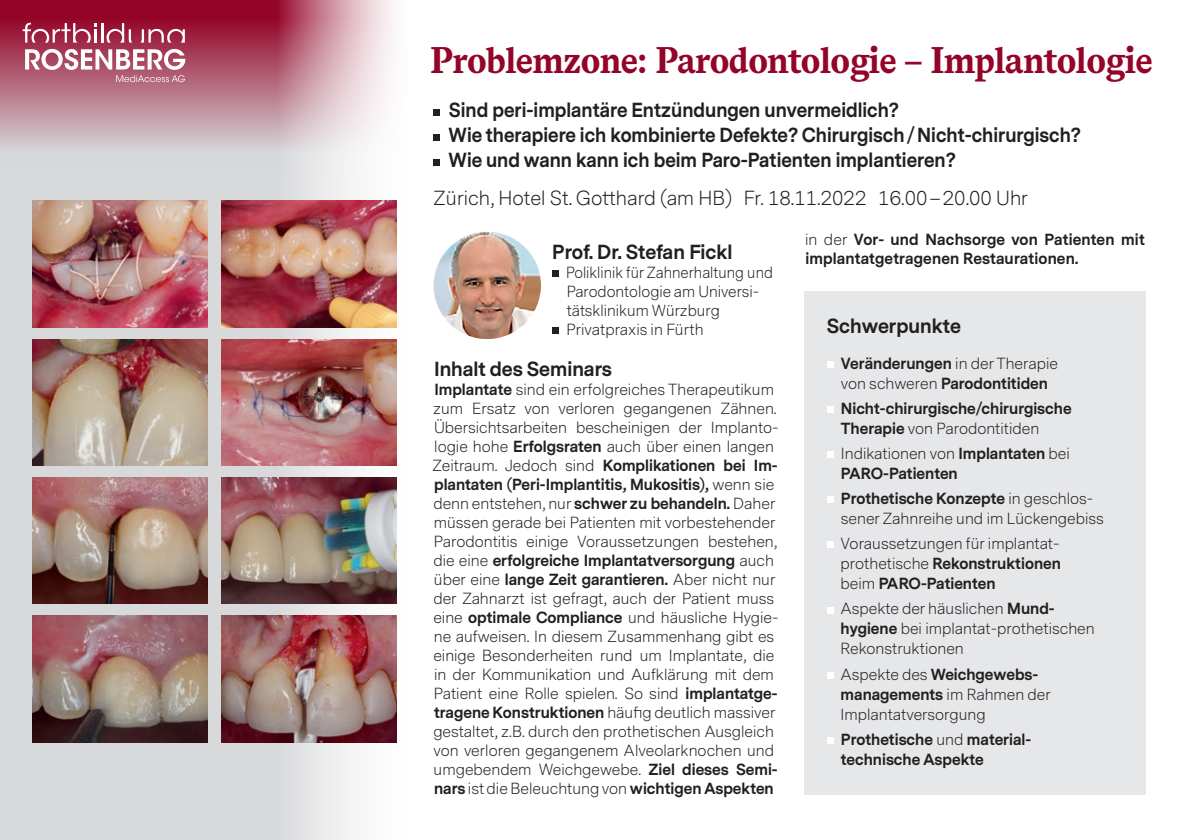
<style>
.page{position:relative;width:1191px;height:840px;background:#fff}
.page>*{position:absolute;margin:0;border:0;box-sizing:border-box;transform-origin:0 0}
.Titel{font:700 37px "Messina Serif";letter-spacing:-.015em;color:#940429;scale:.95 1}
.Kursbeschrieb_Ort{font:700 19px "Messina Sans";color:#231f20;scale:.96 1}
.Kursbeschrieb_Ort-2{font:300 19px "Messina Sans";color:#231f20}
.Zwischentitel{font:700 19px "Messina Sans";color:#231f20}
.Lauftext{font:300 15px/19px "Messina Sans";color:#231f20}
.Lauftext-2{font:700 15px/20px "Messina Sans";color:#231f20}
.Lauftext-3{font:300 15px/19px "Messina Sans";color:#231f20;scale:.95 1}
.s1{font-weight:300}
.s2{font-weight:700}
</style>
<div class="page">
<div style="left:0;top:0;width:450px;height:839px;background:#d8d9db"></div>
<div style="left:0;top:0;width:455px;height:173px;background:linear-gradient(to bottom,#8e0019,#deedec)"></div>
<svg style="left:23px;top:23px;width:73px;height:20px"></svg>
<hr style="left:101px;top:23px;width:2px;height:20px;background:#fff">
<svg style="left:107px;top:23px;width:25px;height:20px"></svg>
<svg style="left:140px;top:29px;width:45px;height:14px"></svg>
<svg style="left:25px;top:49px;width:160px;height:33px"></svg>
<svg style="left:276px;top:0;width:135px;height:839px"></svg>
<div style="left:411px;top:0;width:45px;height:839px;background:#fff"></div>
<img style="left:433px;top:231px;width:108px;height:108px;border-radius:54px">
<div style="left:552px;top:270px;width:7px;height:6px;background:#231f20"></div>
<div style="left:552px;top:327px;width:7px;height:6px;background:#231f20"></div>
<div style="left:804px;top:291px;width:341px;height:503px;background:#e6e7e9"></div>
<div style="left:827px;top:361px;width:6px;height:7px;background:#fff"></div>
<div style="left:827px;top:406px;width:6px;height:7px;background:#fff"></div>
<div style="left:827px;top:451px;width:6px;height:7px;background:#fff"></div>
<div style="left:827px;top:496px;width:6px;height:7px;background:#fff"></div>
<div style="left:827px;top:541px;width:6px;height:7px;background:#fff"></div>
<div style="left:827px;top:606px;width:6px;height:7px;background:#fff"></div>
<div style="left:827px;top:671px;width:6px;height:7px;background:#fff"></div>
<div style="left:827px;top:736px;width:6px;height:7px;background:#fff"></div>
<div style="left:433px;top:109px;width:7px;height:7px;background:#231f20"></div>
<div style="left:433px;top:134px;width:7px;height:7px;background:#231f20"></div>
<div style="left:433px;top:159px;width:7px;height:7px;background:#231f20"></div>
<img style="left:221px;top:201px;width:175px;height:126px">
<img style="left:33px;top:201px;width:174px;height:126px">
<img style="left:221px;top:477px;width:175px;height:126px">
<img style="left:33px;top:477px;width:174px;height:126px">
<img style="left:221px;top:615px;width:175px;height:126px">
<img style="left:33px;top:615px;width:174px;height:126px">
<img style="left:221px;top:339px;width:175px;height:126px">
<img style="left:33px;top:339px;width:174px;height:126px">
<p class="Titel" style="left:430px;top:33px;width:762px">Problemzone: Parodontologie – Implantologie</p>
<p class="Kursbeschrieb_Ort" style="left:449px;top:96px;width:470px">Sind peri-implantäre Entzündungen unvermeidlich?</p>
<p class="Kursbeschrieb_Ort" style="left:448px;top:121px;width:660px">Wie therapiere ich kombinierte Defekte? Chirurgisch/Nicht-chirurgisch?</p>
<p class="Kursbeschrieb_Ort" style="left:448px;top:146px;width:530px">Wie und wann kann ich beim Paro-Patienten implantieren?</p>
<p class="Kursbeschrieb_Ort-2" style="left:433px;top:185px;width:596px">Zürich, Hotel St. Gotthard (am HB) Fr. 18.11.2022 16.00–20.00 Uhr</p>
<p class="Lauftext-2" style="left:805px;top:231px;width:341px;line-height:19px"><span class="s1">in der</span> Vor- und Nachsorge von Patienten mit implantatgetragenen Restaurationen.</p>
<p class="Zwischentitel" style="left:552px;top:238px;width:182px">Prof. Dr. Stefan Fickl</p>
<p class="Lauftext-3" style="left:566px;top:263px;width:219px">Poliklinik für Zahnerhaltung und<br>Parodontologie am Universi&shy;tätsklinikum Würzburg</p>
<p class="Lauftext" style="left:566px;top:320px;width:139px">Privatpraxis in Fürth</p>
<p class="Zwischentitel" style="left:434px;top:355px;width:179px">Inhalt des Seminars</p>
<p class="Lauftext" style="left:432px;top:380px;width:348px"><span class="s2">Implantate</span> sind ein erfolgreiches Therapeutikum zum Ersatz von verloren gegangenen Zähnen.<br>Übersichtsarbeiten bescheinigen der Implanto&shy;logie hohe <span class="s2">Erfolgsraten</span> auch über einen langen Zeitraum. Jedoch sind <span class="s2">Komplikationen bei Im&shy;plantaten (Peri-Implantitis, Mukositis),</span> wenn sie denn entstehen, nur <span class="s2">schwer zu behandeln.</span> Daher müssen gerade bei Patienten mit vorbestehender Parodontitis einige Voraussetzungen bestehen, die eine <span class="s2">erfolgreiche Implantatversorgung</span> auch über eine <span class="s2">lange Zeit garantieren.</span> Aber nicht nur der Zahnarzt ist gefragt, auch der Patient muss eine <span class="s2">optimale Compliance</span> und häusliche Hygie&shy;ne aufweisen. In diesem Zusammenhang gibt es einige Besonderheiten rund um Implantate, die in der Kommunikation und Aufklärung mit dem Patient eine Rolle spielen. So sind <span class="s2">implantatge&shy;tragene Konstruktionen</span> häufig deutlich massiver gestaltet, z.B. durch den prothetischen Ausgleich von verloren gegangenem Alveolarknochen und umgebendem Weichgewebe. <span class="s2">Ziel dieses Semi&shy;nars</span> ist die Beleuchtung von <span class="s2">wichtigen Aspekten</span></p>
<p class="Zwischentitel" style="left:827px;top:312px;width:136px">Schwerpunkte</p>
<p class="Lauftext-2" style="left:841px;top:354px;width:219px">Veränderungen <span class="s1">in der Therapie von schweren</span> Parodontitiden</p>
<p class="Lauftext-2" style="left:841px;top:399px;width:232px">Nicht-chirurgische/chirurgische<br>Therapie <span class="s1">von Parodontitiden</span></p>
<p class="Lauftext-2" style="left:841px;top:444px;width:230px"><span class="s1">Indikationen von</span> Implantaten <span class="s1">bei<br></span>PARO-Patienten</p>
<p class="Lauftext" style="left:841px;top:489px;width:264px;line-height:20px"><span class="s2">Prothetische Konzepte</span> in geschlos&shy;sener Zahnreihe und im Lückengebiss</p>
<p class="Lauftext" style="left:840px;top:534px;width:222px;line-height:20px;text-align:justify">Voraussetzungen für implantat&shy;prothetische <span class="s2">Rekonstruktionen </span>beim <span class="s2">PARO-Patienten</span></p>
<p class="Lauftext" style="left:840px;top:599px;width:256px;line-height:20px">Aspekte der häuslichen <span class="s2">Mund&shy;hygiene</span> bei implantat-prothetischen<br>Rekonstruktionen</p>
<p class="Lauftext" style="left:840px;top:664px;width:212px;line-height:20px">Aspekte des <span class="s2">Weichgewebs&shy;managements</span> im Rahmen der<br>Implantatversorgung</p>
<p class="Lauftext-2" style="left:841px;top:729px;width:192px">Prothetische <span class="s1">und</span> material&shy;technische Aspekte</p>
</div>
